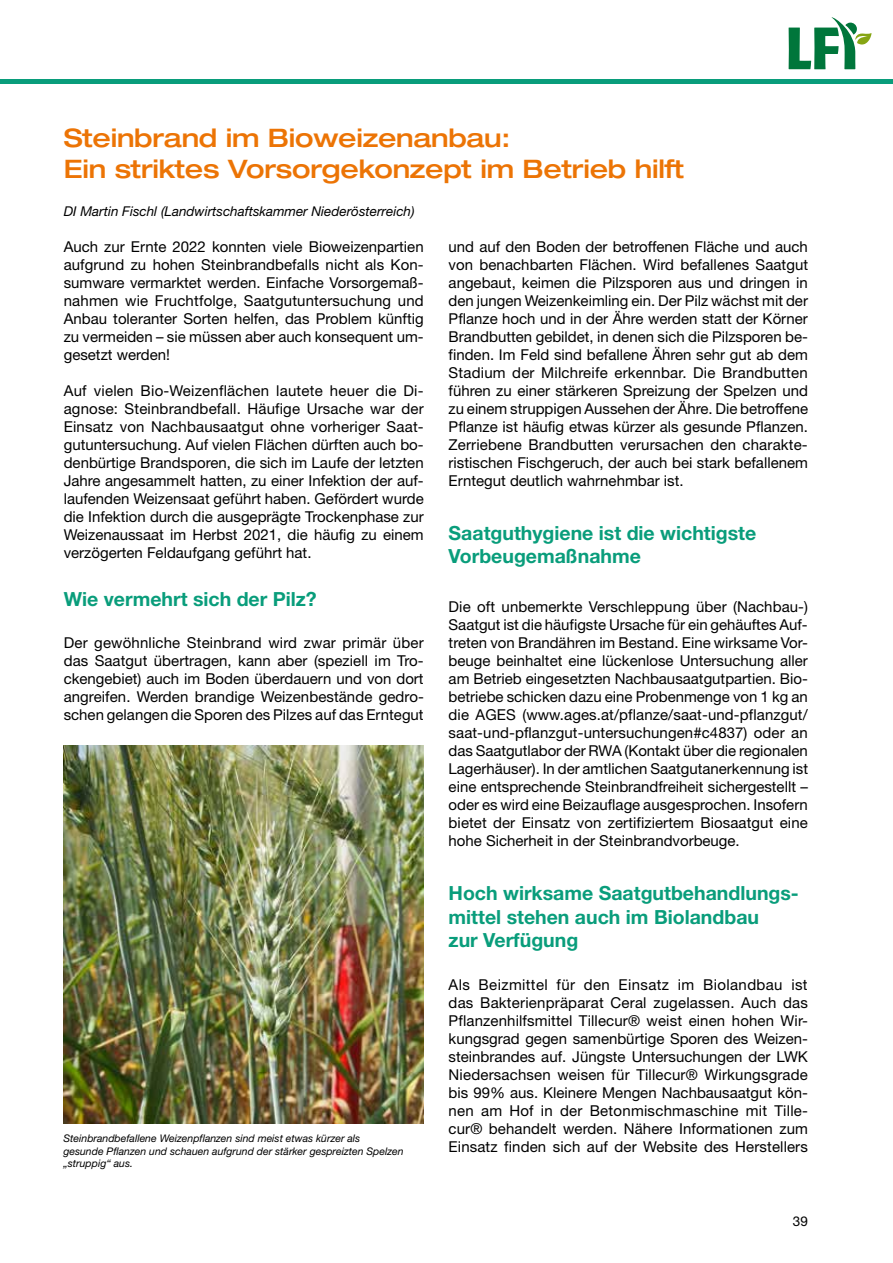
<style>
.page{position:relative;width:893px;height:1263px;background:#fff}
.page>*{position:absolute;margin:0;border:0;box-sizing:border-box;transform-origin:0 0}
.t1{font:500 expanded 25.5px/30.6px "Helvetica Neue";letter-spacing:-.01em;color:#ec7405}
.t2{font:700 19.5px/23.4px "Helvetica Neue";color:#099d7b}
.t3{font:15px/18px "Helvetica Neue";color:#000;text-align:justify}
.t4{font:italic 13.5px "Helvetica Neue";color:#000}
.t5{font:13.5px "Helvetica Neue";color:#000}
.t6{font:italic 10.5px/12.6px "Helvetica Neue";color:#000}
</style>
<div class="page">
<div style="left:0;top:79px;width:893px;height:5px;background:#099d7b"></div>
<svg style="left:789px;top:17px;width:82px;height:52px"></svg>
<img style="left:63px;top:745px;width:360px;height:379px">
<h1 class="t1" style="left:64px;top:122px;width:622px">Steinbrand im Bioweizenanbau:<br>Ein striktes Vorsorgekonzept im Betrieb hilft</h1>
<p class="t4" style="left:64px;top:203px;width:352px">DI Martin Fischl (Landwirtschaftskammer Niederösterreich)</p>
<p class="t3" style="left:64px;top:237px;width:362px">Auch zur Ernte 2022 konnten viele Bioweizenpartien aufgrund zu hohen Steinbrandbefalls nicht als Kon&shy;sumware vermarktet werden. Einfache Vorsorgemaß&shy;nahmen wie Fruchtfolge, Saatgutuntersuchung und Anbau toleranter Sorten helfen, das Problem künftig zu vermeiden – sie müssen aber auch konsequent um&shy;gesetzt werden!</p>
<p class="t3" style="left:64px;top:381px;width:362px">Auf vielen Bio-Weizenflächen lautete heuer die Di&shy;agnose: Steinbrandbefall. Häufige Ursache war der Einsatz von Nachbausaatgut ohne vorheriger Saat&shy;gutuntersuchung. Auf vielen Flächen dürften auch bo&shy;denbürtige Brandsporen, die sich im Laufe der letzten Jahre angesammelt hatten, zu einer Infektion der auf&shy;laufenden Weizensaat geführt haben. Gefördert wurde die Infektion durch die ausgeprägte Trockenphase zur Weizenaussaat im Herbst 2021, die häufig zu einem verzögerten Feldaufgang geführt hat.</p>
<h2 class="t2" style="left:64px;top:587px;width:255px">Wie vermehrt sich der Pilz?</h2>
<p class="t3" style="left:64px;top:633px;width:362px">Der gewöhnliche Steinbrand wird zwar primär über das Saatgut übertragen, kann aber (speziell im Tro&shy;ckengebiet) auch im Boden überdauern und von dort angreifen. Werden brandige Weizenbestände gedro&shy;schen gelangen die Sporen des Pilzes auf das Erntegut</p>
<p class="t3" style="left:449px;top:237px;width:361px">und auf den Boden der betroffenen Fläche und auch von benachbarten Flächen. Wird befallenes Saatgut angebaut, keimen die Pilzsporen aus und dringen in den jungen Weizenkeimling ein. Der Pilz wächst mit der Pflanze hoch und in der Ähre werden statt der Körner Brandbutten gebildet, in denen sich die Pilzsporen be&shy;finden. Im Feld sind befallene Ähren sehr gut ab dem Stadium der Milchreife erkennbar. Die Brandbutten führen zu einer stärkeren Spreizung der Spelzen und zu einem struppigen Aussehen der Ähre. Die betroffene Pflanze ist häufig etwas kürzer als gesunde Pflanzen.<br>Zerriebene Brandbutten verursachen den charakte&shy;ristischen Fischgeruch, der auch bei stark befallenem Erntegut deutlich wahrnehmbar ist.</p>
<h2 class="t2" style="left:449px;top:521px;width:309px">Saatguthygiene ist die wichtigste<br>Vorbeugemaßnahme</h2>
<p class="t3" style="left:449px;top:597px;width:361px">Die oft unbemerkte Verschleppung über (Nachbau-)<br>Saatgut ist die häufigste Ursache für ein gehäuftes Auf&shy;treten von Brandähren im Bestand. Eine wirksame Vor&shy;beuge beinhaltet eine lückenlose Untersuchung aller am Betrieb eingesetzten Nachbausaatgutpartien. Bio&shy;betriebe schicken dazu eine Probenmenge von 1 kg an die AGES (www.ages.at/pflanze/saat-und-pflanzgut/ saat-und-pflanzgut-untersuchungen#c4837) oder an das Saatgutlabor der RWA (Kontakt über die regionalen Lagerhäuser). In der amtlichen Saatgutanerkennung ist eine entsprechende Steinbrandfreiheit sichergestellt – oder es wird eine Beizauflage ausgesprochen. Insofern bietet der Einsatz von zertifiziertem Biosaatgut eine hohe Sicherheit in der Steinbrandvorbeuge.</p>
<h2 class="t2" style="left:449px;top:881px;width:352px">Hoch wirksame Saatgutbehandlungs&shy;mittel stehen auch im Biolandbau<br>zur Verfügung</h2>
<p class="t3" style="left:449px;top:975px;width:361px">Als Beizmittel für den Einsatz im Biolandbau ist das Bakterienpräparat Ceral zugelassen. Auch das Pflanzenhilfsmittel Tillecur® weist einen hohen Wir&shy;kungsgrad gegen samenbürtige Sporen des Weizen&shy;steinbrandes auf. Jüngste Untersuchungen der LWK Niedersachsen weisen für Tillecur® Wirkungsgrade bis 99% aus. Kleinere Mengen Nachbausaatgut kön&shy;nen am Hof in der Betonmischmaschine mit Tille&shy;cur® behandelt werden. Nähere Informationen zum Einsatz finden sich auf der Website des Herstellers</p>
<p class="t6" style="left:63px;top:1132px;width:342px">Steinbrandbefallene Weizenpflanzen sind meist etwas kürzer als<br>gesunde Pflanzen und schauen aufgrund der stärker gespreizten Spelzen „struppig“ aus.</p>
<p class="t5" style="left:793px;top:1213px;width:17px">39</p>
</div>
